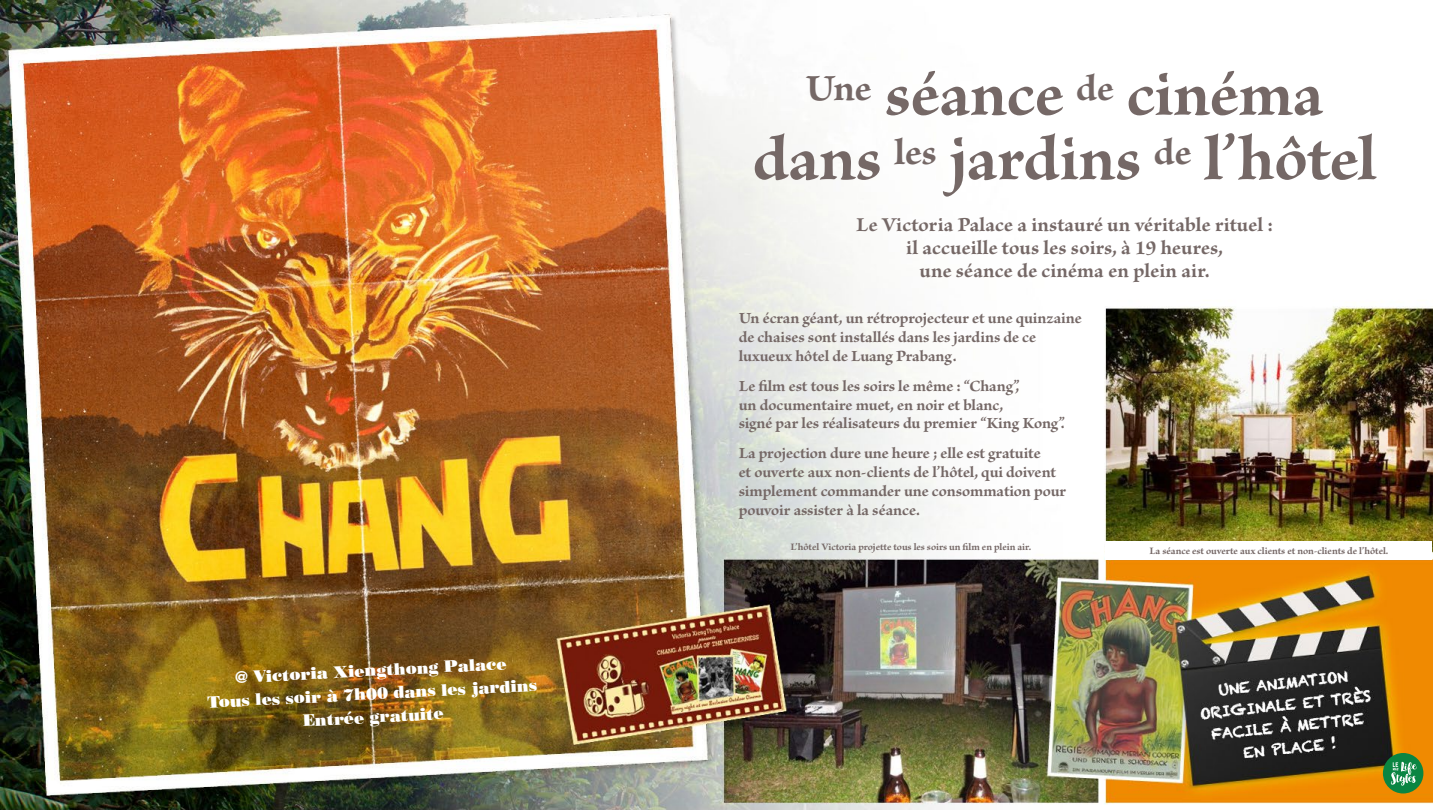
<style>
.page{position:relative;width:1440px;height:810px;background:#fff}
.page>*{position:absolute;margin:0;border:0;box-sizing:border-box;transform-origin:0 0}
.t1{font:700 67.5px/64.5px "Brioso Pro";letter-spacing:-.005em;color:#756866;text-align:center}
.t2{font:700 21px/23.2px "Brioso Pro";letter-spacing:.005em;color:#756866;text-align:center}
.t3{font:700 16.5px/18.8px "Brioso Pro";letter-spacing:-.005em;color:#756866}
.t4{font:16.5px/23.2px "Bodoni Std Poster";color:#fff;text-align:center}
.t5{font:14.55px/21.8px "Chalkduster";color:#fff;text-align:center}
.t6{font:700 10.5px "Brioso Pro";letter-spacing:-.005em;color:#756866}
</style>
<div class="page">
<img style="left:0;top:0;width:1432px;height:810px">
<div style="left:1106px;top:541px;width:326px;height:19px;background:#fff"></div>
<div style="left:1383px;top:753px;width:40px;height:41px;background:#0a8542;border-radius:50%"></div>
<svg style="left:1391px;top:762px;width:26px;height:24px"></svg>
<p class="t4" style="left:206px;top:667px;width:332px;rotate:-3deg">@ Victoria Xiengthong Palace<br>Tous les soir à 7h00 dans les jardins<br>Entrée gratuite</p>
<h1 class="t1" style="left:753px;top:65px;width:625px"><sup>Une</sup> séance <sup>de</sup> cinéma dans <sup>les</sup> jardins <sup>de</sup> l’hôtel</h1>
<p class="t2" style="left:856px;top:214px;width:418px">Le Victoria Palace a instauré un véritable rituel : il accueille tous les soirs, à 19 heures,<br>une séance de cinéma en plein air.</p>
<p class="t3" style="left:739px;top:310px;width:345px">Un écran géant, un rétroprojecteur et une quinzaine de chaises sont installés dans les jardins de ce luxueux hôtel de Luang Prabang.</p>
<p class="t3" style="left:739px;top:377px;width:328px">Le film est tous les soirs le même : “Chang”,<br>un documentaire muet, en noir et blanc,<br>signé par les réalisateurs du premier “King Kong”.</p>
<p class="t3" style="left:739px;top:445px;width:329px">La projection dure une heure ; elle est gratuite<br>et ouverte aux non-clients de l’hôtel, qui doivent simplement commander une consommation pour pouvoir assister à la séance.</p>
<p class="t6" style="left:790px;top:541px;width:242px">L’hôtel Victoria projette tous les soirs un film en plein air.</p>
<p class="t6" style="left:1150px;top:545px;width:240px">La séance est ouverte aux clients et non-clients de l’hôtel.</p>
<p class="t5" style="left:1197px;top:681px;width:173px;rotate:-6deg">UNE ANIMATION<br>ORIGINALE ET TRÈS<br>FACILE À METTRE<br>EN PLACE !</p>
</div>
